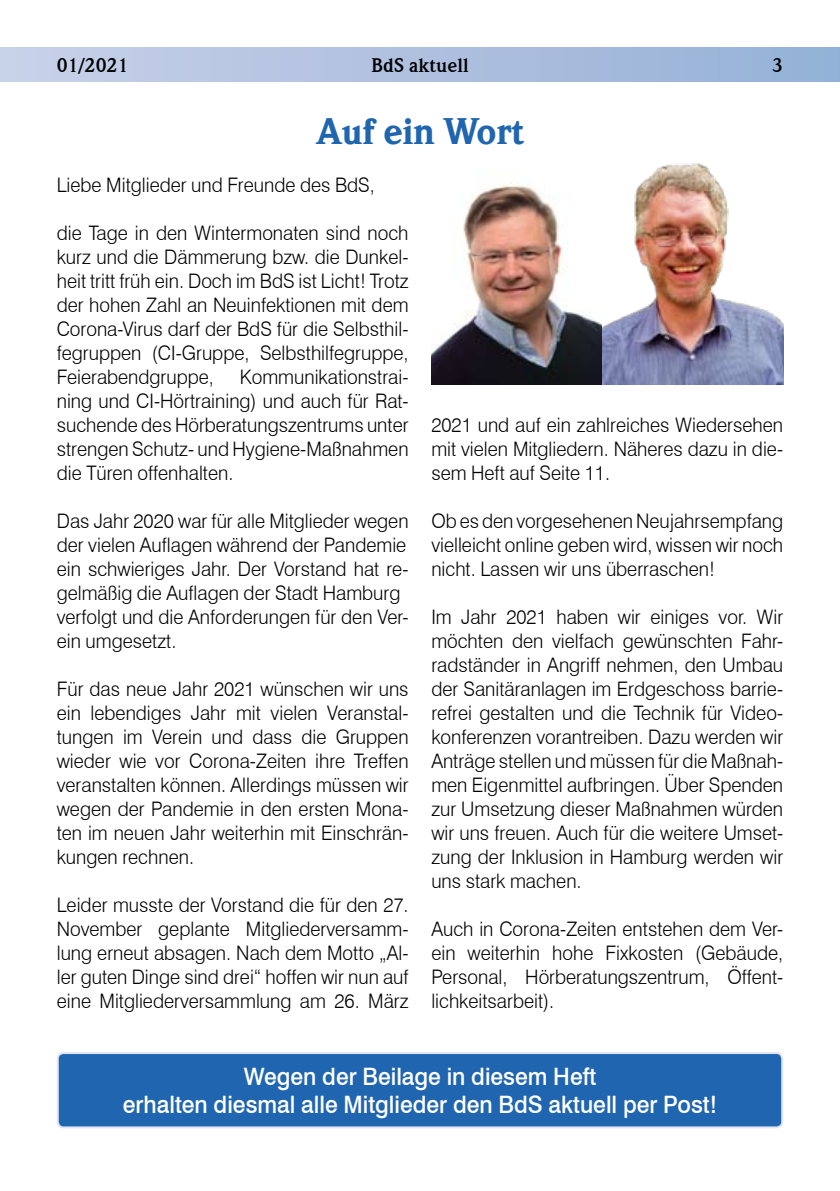
<style>
.page{position:relative;width:840px;height:1191px;background:#fff}
.page>*{position:absolute;margin:0;border:0;box-sizing:border-box;transform-origin:0 0}
.t1{font:900 36px "Weidemann Std";color:#2065af}
.t2{font:500 24px/28px "Swiss 721 BT";color:#fff;text-align:center;scale:.95 1}
.t3{font:300 20px/24px "Swiss 721 BT";color:#000;text-align:justify;scale:.95 1}
.t4{font:700 20px "Weidemann IT Cby BT";color:#000}
</style>
<div class="page">
<div style="left:0;top:47px;width:839px;height:34px;background:linear-gradient(to right,#c9d1e9,#94b0d6)"></div>
<div style="left:58px;top:1053px;width:723px;height:74px;background:#2065af;border-radius:6px"></div>
<div style="left:57px;top:1052px;width:725px;height:76px;border:2px solid #e2e6f4;border-radius:6px"></div>
<img style="left:431px;top:183px;width:170px;height:201px">
<img style="left:601px;top:163px;width:181px;height:221px">
<svg style="left:772px;top:58px;width:9px;height:14px"></svg>
<p class="t4" style="left:57px;top:53px;width:73px">01/2021</p>
<p class="t4" style="left:371px;top:53px;width:99px">BdS aktuell</p>
<h1 class="t1" style="left:316px;top:110px;width:208px">Auf ein Wort</h1>
<p class="t3" style="left:57px;top:173px;width:336px">Liebe Mitglieder und Freunde des BdS,</p>
<p class="t3" style="left:57px;top:221px;width:371px">die Tage in den Wintermonaten sind noch kurz und die Dämmerung bzw. die Dunkel&shy;heit tritt früh ein. Doch im BdS ist Licht! Trotz der hohen Zahl an Neuinfektionen mit dem Corona-Virus darf der BdS für die Selbsthil&shy;fegruppen (CI-Gruppe, Selbsthilfegruppe, Feierabendgruppe,</p>
<p class="t3" style="left:57px;top:365px;width:371px;text-indent:183px">Kommunikationstrai&shy;ning und CI-Hörtraining) und auch für Rat&shy;suchende des Hörberatungszentrums unter strengen Schutz- und Hygiene-Maßnahmen die Türen offenhalten.</p>
<p class="t3" style="left:57px;top:509px;width:372px;text-align:left">Das Jahr 2020 war für alle Mitglieder wegen der vielen Auflagen während der Pandemie ein schwieriges Jahr. Der Vorstand hat re&shy;gelmäßig die Auflagen der Stadt Hamburg verfolgt und die Anforderungen für den Ver&shy;ein umgesetzt.</p>
<p class="t3" style="left:57px;top:677px;width:371px">Für das neue Jahr 2021 wünschen wir uns ein lebendiges Jahr mit vielen Veranstal&shy;tungen im Verein und dass die Gruppen wieder wie vor Corona-Zeiten ihre Treffen veranstalten können. Allerdings müssen wir wegen der Pandemie in den ersten Mona&shy;ten im neuen Jahr weiterhin mit Einschrän&shy;kungen rechnen.</p>
<p class="t3" style="left:57px;top:893px;width:372px">Leider musste der Vorstand die für den 27.<br>November geplante Mitgliederversamm&shy;lung erneut absagen. Nach dem Motto „Al&shy;ler guten Dinge sind drei“ hoffen wir nun auf eine Mitgliederversammlung am 26. März</p>
<p class="t3" style="left:431px;top:413px;width:371px">2021 und auf ein zahlreiches Wiedersehen mit vielen Mitgliedern. Näheres dazu in die&shy;sem Heft auf Seite 11.</p>
<p class="t3" style="left:431px;top:509px;width:372px">Ob es den vorgesehenen Neujahrsempfang vielleicht online geben wird, wissen wir noch nicht. Lassen wir uns überraschen!</p>
<p class="t3" style="left:431px;top:605px;width:371px">Im Jahr 2021 haben wir einiges vor. Wir möchten den vielfach gewünschten Fahr&shy;radständer in Angriff nehmen, den Umbau der Sanitäranlagen im Erdgeschoss barrie&shy;refrei gestalten und die Technik für Video&shy;konferenzen vorantreiben. Dazu werden wir Anträge stellen und müssen für die Maßnah&shy;men Eigenmittel aufbringen. Über Spenden zur Umsetzung dieser Maßnahmen würden wir uns freuen. Auch für die weitere Umset&shy;zung der Inklusion in Hamburg werden wir uns stark machen.</p>
<p class="t3" style="left:431px;top:917px;width:371px">Auch in Corona-Zeiten entstehen dem Ver&shy;ein weiterhin hohe Fixkosten (Gebäude, Personal, Hörberatungszentrum, Öffent&shy;lichkeitsarbeit).</p>
<p class="t2" style="left:123px;top:1062px;width:626px">Wegen der Beilage in diesem Heft<br>erhalten diesmal alle Mitglieder den BdS aktuell per Post!</p>
</div>
